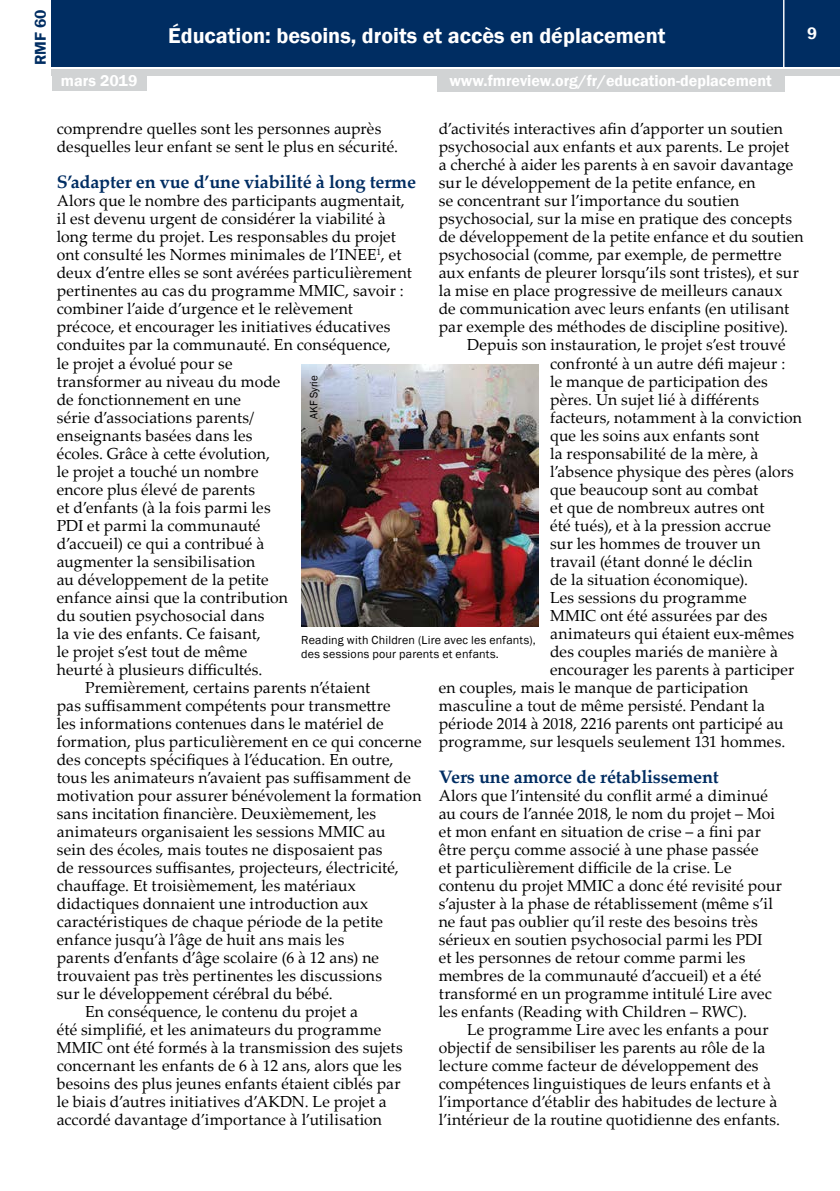
<style>
.page{position:relative;width:840px;height:1191px;background:#fff}
.page>*{position:absolute;margin:0;border:0;box-sizing:border-box;transform-origin:0 0}
.t1{font:600 22px "Franklin Gothic";color:#fff}
.t2{font:700 18px "Palatino Linotype";letter-spacing:-.01em;color:#002d62}
.t3{font:600 17px "Franklin Gothic";color:#fff}
.t4{font:16px/18px "Palatino Linotype";letter-spacing:.01em;color:#000}
.t5{font:600 16px "Franklin Gothic";color:#fff}
.t6{font:600 16px "Franklin Gothic";color:#002d62}
.t7{font:12px/14.4px "Franklin Gothic";letter-spacing:.02em;color:#000}
.t8{font:11px "Franklin Gothic";color:#000}
</style>
<div class="page">
<div style="left:52px;top:0;width:787px;height:66px;background:#002d62"></div>
<div style="left:52px;top:69px;width:787px;height:6px;background:#d1d3d4"></div>
<hr style="left:782px;top:0;width:2px;height:68px;background:#fff">
<div style="left:52px;top:73px;width:94px;height:18px;background:#d1d3d4"></div>
<div style="left:436px;top:74px;width:348px;height:18px;background:#d1d3d4"></div>
<img style="left:301px;top:364px;width:237px;height:262px">
<p class="t6" style="left:31px;top:65px;width:57px;rotate:-90deg">RMF 60</p>
<h1 class="t1" style="left:168px;top:22px;width:498px">Éducation: besoins, droits et accès en déplacement</h1>
<p class="t3" style="left:806px;top:23px;width:11px">9</p>
<p class="t5" style="left:61px;top:71px;width:78px">mars 2019</p>
<p class="t5" style="left:449px;top:71px;width:324px">www.fmreview.org/fr/education-deplacement</p>
<p class="t4" style="left:57px;top:119px;width:342px">comprendre quelles sont les personnes auprès desquelles leur enfant se sent le plus en sécurité.</p>
<p class="t2" style="left:57px;top:169px;width:360px">S’adapter en vue d’une viabilité à long terme</p>
<p class="t4" style="left:57px;top:191px;width:349px">Alors que le nombre des participants augmentait,</p>
<p class="t4" style="left:57px;top:209px;width:330px">il est devenu urgent de considérer la viabilité à</p>
<p class="t4" style="left:57px;top:227px;width:340px">long terme du projet. Les responsables du projet</p>
<p class="t4" style="left:57px;top:245px;width:346px">ont consulté les Normes minimales de l’INEE<sup>1</sup>, et</p>
<p class="t4" style="left:57px;top:263px;width:356px">deux d’entre elles se sont avérées particulièrement</p>
<p class="t4" style="left:57px;top:281px;width:348px">pertinentes au cas du programme MMIC, savoir :</p>
<p class="t4" style="left:57px;top:299px;width:298px">combiner l’aide d’urgence et le relèvement</p>
<p class="t4" style="left:57px;top:317px;width:335px">précoce, et encourager les initiatives éducatives</p>
<p class="t4" style="left:57px;top:335px;width:335px">conduites par la communauté. En conséquence,</p>
<p class="t4" style="left:57px;top:353px;width:177px">le projet a évolué pour se</p>
<p class="t4" style="left:57px;top:371px;width:225px">transformer au niveau du mode</p>
<p class="t4" style="left:57px;top:389px;width:186px">de fonctionnement en une</p>
<p class="t4" style="left:57px;top:407px;width:199px">série d’associations parents/</p>
<p class="t4" style="left:57px;top:425px;width:197px">enseignants basées dans les</p>
<p class="t4" style="left:57px;top:443px;width:215px">écoles. Grâce à cette évolution,</p>
<p class="t4" style="left:57px;top:461px;width:203px">le projet a touché un nombre</p>
<p class="t4" style="left:57px;top:479px;width:200px">encore plus élevé de parents</p>
<p class="t4" style="left:57px;top:497px;width:215px">et d’enfants (à la fois parmi les</p>
<p class="t4" style="left:57px;top:515px;width:205px">PDI et parmi la communauté</p>
<p class="t4" style="left:57px;top:533px;width:209px">d’accueil) ce qui a contribué à</p>
<p class="t4" style="left:57px;top:551px;width:200px">augmenter la sensibilisation</p>
<p class="t4" style="left:57px;top:569px;width:213px">au développement de la petite</p>
<p class="t4" style="left:57px;top:587px;width:233px">enfance ainsi que la contribution</p>
<p class="t4" style="left:57px;top:605px;width:209px">du soutien psychosocial dans</p>
<p class="t4" style="left:57px;top:623px;width:205px">la vie des enfants. Ce faisant,</p>
<p class="t4" style="left:57px;top:641px;width:192px">le projet s’est tout de même</p>
<p class="t4" style="left:57px;top:659px;width:207px">heurté à plusieurs difficultés.</p>
<p class="t4" style="left:85px;top:677px;width:286px">Premièrement, certains parents n’étaient</p>
<p class="t4" style="left:57px;top:695px;width:335px">pas suffisamment compétents pour transmettre</p>
<p class="t4" style="left:57px;top:713px;width:328px">les informations contenues dans le matériel de</p>
<p class="t4" style="left:57px;top:731px;width:366px">formation, plus particulièrement en ce qui concerne</p>
<p class="t4" style="left:57px;top:749px;width:338px">des concepts spécifiques à l’éducation. En outre,</p>
<p class="t4" style="left:57px;top:767px;width:355px">tous les animateurs n’avaient pas suffisamment de</p>
<p class="t4" style="left:57px;top:785px;width:366px">motivation pour assurer bénévolement la formation</p>
<p class="t4" style="left:57px;top:803px;width:321px">sans incitation financière. Deuxièmement, les</p>
<p class="t4" style="left:57px;top:821px;width:330px">animateurs organisaient les sessions MMIC au</p>
<p class="t4" style="left:57px;top:839px;width:327px">sein des écoles, mais toutes ne disposaient pas</p>
<p class="t4" style="left:57px;top:857px;width:343px">de ressources suffisantes, projecteurs, électricité,</p>
<p class="t4" style="left:57px;top:875px;width:300px">chauffage. Et troisièmement, les matériaux</p>
<p class="t4" style="left:57px;top:893px;width:313px">didactiques donnaient une introduction aux</p>
<p class="t4" style="left:57px;top:911px;width:328px">caractéristiques de chaque période de la petite</p>
<p class="t4" style="left:57px;top:929px;width:289px">enfance jusqu’à l’âge de huit ans mais les</p>
<p class="t4" style="left:57px;top:947px;width:324px">parents d’enfants d’âge scolaire (6 à 12 ans) ne</p>
<p class="t4" style="left:57px;top:965px;width:326px">trouvaient pas très pertinentes les discussions</p>
<p class="t4" style="left:57px;top:983px;width:277px">sur le développement cérébral du bébé.</p>
<p class="t4" style="left:85px;top:1001px;width:274px">En conséquence, le contenu du projet a</p>
<p class="t4" style="left:57px;top:1019px;width:326px">été simplifié, et les animateurs du programme</p>
<p class="t4" style="left:57px;top:1037px;width:347px">MMIC ont été formés à la transmission des sujets</p>
<p class="t4" style="left:57px;top:1055px;width:346px">concernant les enfants de 6 à 12 ans, alors que les</p>
<p class="t4" style="left:57px;top:1073px;width:345px">besoins des plus jeunes enfants étaient ciblés par</p>
<p class="t4" style="left:57px;top:1091px;width:331px">le biais d’autres initiatives d’AKDN. Le projet a</p>
<p class="t4" style="left:57px;top:1109px;width:326px">accordé davantage d’importance à l’utilisation</p>
<p class="t4" style="left:438px;top:119px;width:345px">d’activités interactives afin d’apporter un soutien</p>
<p class="t4" style="left:438px;top:137px;width:352px">psychosocial aux enfants et aux parents. Le projet</p>
<p class="t4" style="left:438px;top:155px;width:356px">a cherché à aider les parents à en savoir davantage</p>
<p class="t4" style="left:438px;top:173px;width:318px">sur le développement de la petite enfance, en</p>
<p class="t4" style="left:438px;top:191px;width:302px">se concentrant sur l’importance du soutien</p>
<p class="t4" style="left:438px;top:209px;width:354px">psychosocial, sur la mise en pratique des concepts</p>
<p class="t4" style="left:438px;top:227px;width:366px">de développement de la petite enfance et du soutien</p>
<p class="t4" style="left:438px;top:245px;width:344px">psychosocial (comme, par exemple, de permettre</p>
<p class="t4" style="left:438px;top:263px;width:361px">aux enfants de pleurer lorsqu’ils sont tristes), et sur</p>
<p class="t4" style="left:438px;top:281px;width:345px">la mise en place progressive de meilleurs canaux</p>
<p class="t4" style="left:438px;top:299px;width:352px">de communication avec leurs enfants (en utilisant</p>
<p class="t4" style="left:438px;top:317px;width:351px">par exemple des méthodes de discipline positive).</p>
<p class="t4" style="left:467px;top:335px;width:320px">Depuis son instauration, le projet s’est trouvé</p>
<p class="t4" style="left:549px;top:353px;width:236px">confronté à un autre défi majeur :</p>
<p class="t4" style="left:549px;top:371px;width:219px">le manque de participation des</p>
<p class="t4" style="left:549px;top:389px;width:210px">pères. Un sujet lié à différents</p>
<p class="t4" style="left:549px;top:407px;width:253px">facteurs, notamment à la conviction</p>
<p class="t4" style="left:549px;top:425px;width:210px">que les soins aux enfants sont</p>
<p class="t4" style="left:549px;top:443px;width:210px">la responsabilité de la mère, à</p>
<p class="t4" style="left:549px;top:461px;width:245px">l’absence physique des pères (alors</p>
<p class="t4" style="left:549px;top:479px;width:209px">que beaucoup sont au combat</p>
<p class="t4" style="left:549px;top:497px;width:216px">et que de nombreux autres ont</p>
<p class="t4" style="left:549px;top:515px;width:222px">été tués), et à la pression accrue</p>
<p class="t4" style="left:549px;top:533px;width:212px">sur les hommes de trouver un</p>
<p class="t4" style="left:549px;top:551px;width:204px">travail (étant donné le déclin</p>
<p class="t4" style="left:549px;top:569px;width:199px">de la situation économique).</p>
<p class="t4" style="left:549px;top:587px;width:198px">Les sessions du programme</p>
<p class="t4" style="left:549px;top:605px;width:219px">MMIC ont été assurées par des</p>
<p class="t4" style="left:549px;top:623px;width:245px">animateurs qui étaient eux-mêmes</p>
<p class="t4" style="left:549px;top:641px;width:229px">des couples mariés de manière à</p>
<p class="t4" style="left:549px;top:659px;width:246px">encourager les parents à participer</p>
<p class="t4" style="left:438px;top:677px;width:311px">en couples, mais le manque de participation</p>
<p class="t4" style="left:438px;top:695px;width:327px">masculine a tout de même persisté. Pendant la</p>
<p class="t4" style="left:438px;top:713px;width:346px">période 2014 à 2018, 2216 parents ont participé au</p>
<p class="t4" style="left:438px;top:731px;width:348px">programme, sur lesquels seulement 131 hommes.</p>
<p class="t2" style="left:438px;top:763px;width:281px">Vers une amorce de rétablissement</p>
<p class="t4" style="left:438px;top:785px;width:345px">Alors que l’intensité du conflit armé a diminué au cours de l’année 2018, le nom du projet – Moi et mon enfant en situation de crise – a fini par être perçu comme associé à une phase passée<br>et particulièrement difficile de la crise. Le contenu du projet MMIC a donc été revisité pour s’ajuster à la phase de rétablissement (même s’il ne faut pas oublier qu’il reste des besoins très sérieux en soutien psychosocial parmi les PDI<br>et les personnes de retour comme parmi les membres de la communauté d’accueil) et a été transformé en un programme intitulé Lire avec les enfants (Reading with Children – RWC).</p>
<p class="t4" style="left:438px;top:1019px;width:343px;text-indent:28px">Le programme Lire avec les enfants a pour objectif de sensibiliser les parents au rôle de la lecture comme facteur de développement des compétences linguistiques de leurs enfants et à l’importance d’établir des habitudes de lecture à l’intérieur de la routine quotidienne des enfants.</p>
<p class="t8" style="left:307px;top:419px;width:45px;rotate:-90deg">AKF Syrie</p>
<p class="t7" style="left:301px;top:633px;width:236px">Reading with Children (Lire avec les enfants), des sessions pour parents et enfants.</p>
</div>
